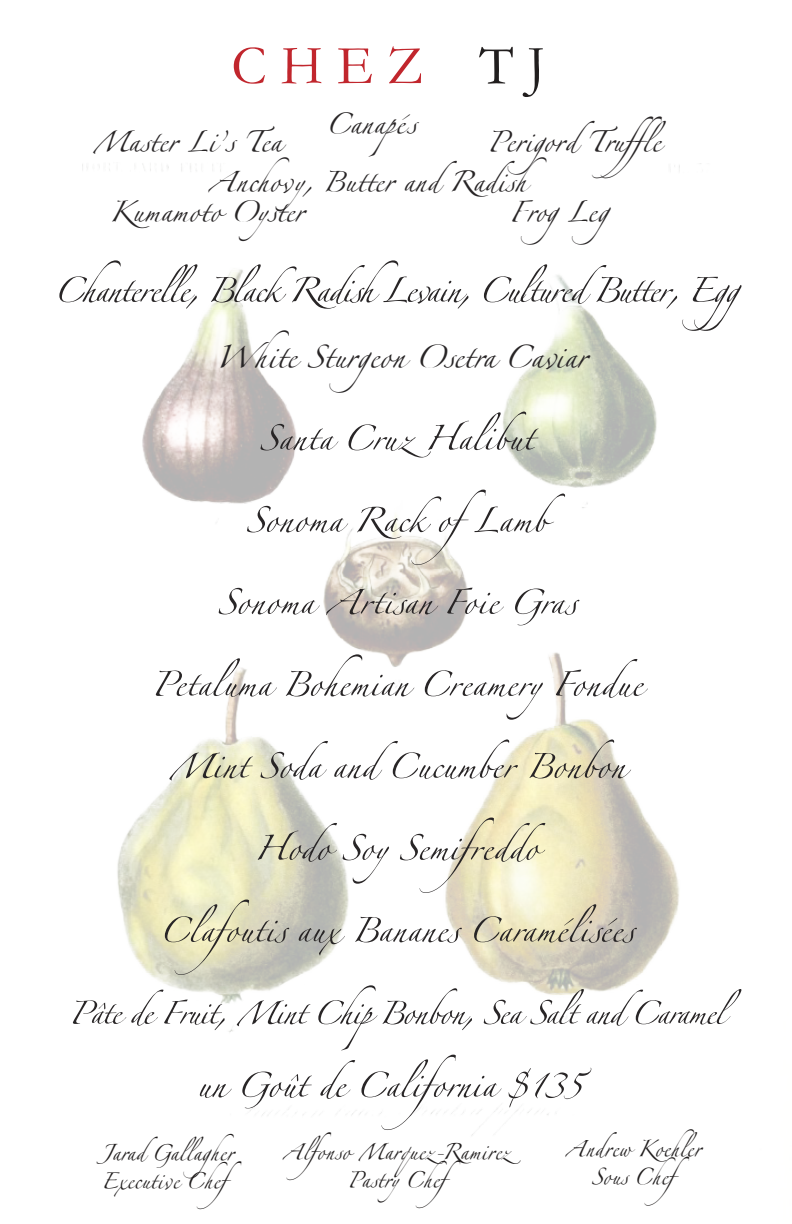
<style>
.page{position:relative;width:792px;height:1224px;background:#fff}
.page>*{position:absolute;margin:0;border:0;box-sizing:border-box;transform-origin:0 0}
.t1{font:56px/82px "Linotype Zapfino One";color:#282526;text-align:center}
.t2{font:56px "Linotype Zapfino One";letter-spacing:-.03em;color:#282526}
.t3{font:55.6px "Garamond";color:#c1262d}
.t4{font:52px "Linotype Zapfino One";letter-spacing:-.025em;color:#282526}
.t5{font:50px "Linotype Zapfino One";color:#282526}
.t6{font:46px "Linotype Zapfino One";color:#282526}
.t7{font:36.6px/28px "Linotype Zapfino One";letter-spacing:.005em;color:#211e1e;scale:.92 1}
.t8{font:35.6px/28px "Linotype Zapfino One";letter-spacing:.005em;color:#211e1e;scale:.94 1}
.s1{color:#211e1e}
</style>
<div class="page">
<img style="left:82px;top:163px;width:619px;height:973px">
<p class="t3" style="left:231px;top:28px;width:316px">C H E Z <span class="s1">T J</span></p>
<p class="t6" style="left:326px;top:90px;width:91px">Canapés</p>
<p class="t6" style="left:92px;top:108px;width:191px">Master Li’s Tea</p>
<p class="t6" style="left:486px;top:108px;width:210px">Perigord Truffle</p>
<p class="t6" style="left:207px;top:148px;width:321px">Anchovy, Butter and Radish</p>
<p class="t6" style="left:509px;top:178px;width:128px">FrogLeg</p>
<p class="t6" style="left:109px;top:178px;width:196px">Kumamoto Oyster</p>
<p class="t2" style="left:54px;top:249px;width:719px">Chanterelle, Black Radish Levain, Cultured Butter, Egg</p>
<p class="t5" style="left:216px;top:321px;width:373px">White Sturgeon Osetra Caviar</p>
<p class="t1" style="left:150px;top:389px;width:494px">Santa Cruz Halibut<br>Sonoma Rack ofLamb<br>Sonoma Artisan Foie Gras<br>Petaluma Bohemian Creamery Fondue<br>Mint Soda and Cucumber Bonbon<br>Hodo Soy Semifreddo<br>Clafoutis aux Bananes Caramélisées</p>
<p class="t4" style="left:68px;top:975px;width:659px">Pâte de Fruit, Mint Chip Bonbon, Sea Salt and Caramel</p>
<p class="t1" style="left:197px;top:1036px;width:385px">un Goût de California $135</p>
<p class="t8" style="left:101px;top:1134px;width:176px">Jarad Gallagher<br>Executive Chef</p>
<p class="t7" style="left:591px;top:1130px;width:133px;text-indent:-27px">Andrew Koehler<br>Sous Chef</p>
<p class="t8" style="left:347px;top:1132px;width:176px;text-indent:-65px">Alfonso Marquez-Ramirez<br>Pastry Chef</p>
</div>
